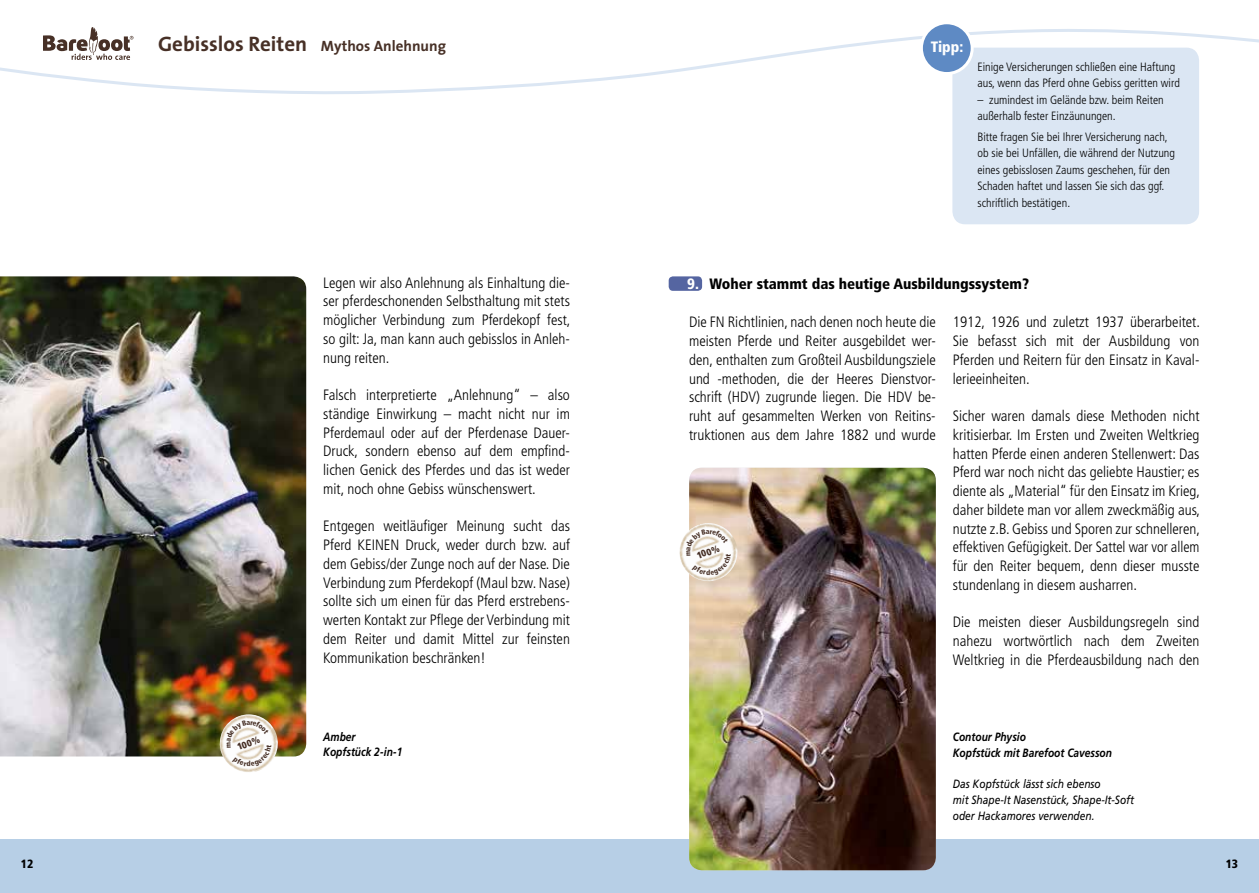
<style>
.page{position:relative;width:1259px;height:893px;background:#fff}
.page>*{position:absolute;margin:0;border:0;box-sizing:border-box;transform-origin:0 0}
.t1{font:700 21px "The Sans";color:#473026}
.t2{font:300 condensed 15px/18.8px "Frutiger";color:#000;text-align:justify}
.t3{font:900 condensed 15px "Frutiger";color:#000}
.t4{font:900 condensed 15px "Frutiger";color:#fff}
.t5{font:300 condensed 12px/16.5px "Frutiger";color:#000}
.t6{font:italic 12px/15.8px "Frutiger";color:#000;scale:.85 1}
.t7{font:italic 700 12px/15.8px "Frutiger";color:#000;scale:.85 1}
.t8{font:900 condensed 12px "Frutiger";color:#000}
.t9{font:900 condensed 9.45px "Frutiger";color:#473026}
.s1{font-size:15px}
.s2{color:#fff}
</style>
<div class="page">
<div style="left:0;top:839px;width:1259px;height:54px;background:#b7cfe6"></div>
<svg style="left:0;top:29px;width:1259px;height:65px"></svg>
<svg style="left:43px;top:27px;width:90px;height:33px"></svg>
<div style="left:952px;top:48px;width:247px;height:176px;background:#dbe6f3;border-radius:13px"></div>
<div style="left:921px;top:23px;width:51px;height:51px;background:#5e8ac4;border-radius:50%"></div>
<div style="left:920px;top:21px;width:53px;height:54px;border:3px solid #fff;border-radius:50%"></div>
<div style="left:668px;top:276px;width:34px;height:15px;background:#5565a1;border-radius:4px"></div>
<img style="left:0;top:276px;width:306px;height:480px">
<img style="left:216px;top:714px;width:65px;height:58px">
<img style="left:689px;top:468px;width:247px;height:402px">
<img style="left:679px;top:523px;width:62px;height:62px">
<svg style="left:226px;top:720px;width:45px;height:47px"></svg>
<svg style="left:686px;top:529px;width:45px;height:46px"></svg>
<h1 class="t1" style="left:158px;top:26px;width:289px">Gebisslos Reiten <span class="s1">Mythos Anlehnung</span></h1>
<p class="t4" style="left:931px;top:38px;width:34px">Tipp:</p>
<p class="t5" style="left:977px;top:58px;width:204px">Einige Versicherungen schließen eine Haftung aus, wenn das Pferd ohne Gebiss geritten wird</p>
<p class="t5" style="left:977px;top:91px;width:188px">– zumindest im Gelände bzw. beim Reiten außerhalb fester Einzäunungen.</p>
<p class="t5" style="left:977px;top:129px;width:199px">Bitte fragen Sie bei Ihrer Versicherung nach, ob sie bei Unfällen, die während der Nutzung eines gebisslosen Zaums geschehen, für den Schaden haftet und lassen Sie sich das ggf. schriftlich bestätigen.</p>
<p class="t2" style="left:323px;top:273px;width:249px">Legen wir also Anlehnung als Einhaltung die&shy;ser pferdeschonenden Selbsthaltung mit stets möglicher Verbindung zum Pferdekopf fest, so gilt: Ja, man kann auch gebisslos in Anleh&shy;nung reiten.</p>
<p class="t2" style="left:323px;top:386px;width:248px">Falsch interpretierte „Anlehnung“ – also ständige Einwirkung – macht nicht nur im Pferdemaul oder auf der Pferdenase Dauer-Druck, sondern ebenso auf dem empfind&shy;lichen Genick des Pferdes und das ist weder mit, noch ohne Gebiss wünschenswert.</p>
<p class="t2" style="left:323px;top:517px;width:248px">Entgegen weitläufiger Meinung sucht das Pferd KEINEN Druck, weder durch bzw. auf dem Gebiss/der Zunge noch auf der Nase. Die Verbindung zum Pferdekopf (Maul bzw. Nase) sollte sich um einen für das Pferd erstrebens&shy;werten Kontakt zur Pflege der Verbindung mit dem Reiter und damit Mittel zur feinsten Kommunikation beschränken!</p>
<p class="t3" style="left:687px;top:275px;width:343px"><span class="s2">9.</span> Woher stammt das heutige Ausbildungssystem?</p>
<p class="t2" style="left:689px;top:313px;width:248px">Die FN Richtlinien, nach denen noch heute die meisten Pferde und Reiter ausgebildet wer&shy;den, enthalten zum Großteil Ausbildungsziele und -methoden, die der Heeres Dienstvor&shy;schrift (HDV) zugrunde liegen. Die HDV be&shy;ruht auf gesammelten Werken von Reitins&shy;truktionen aus dem Jahre 1882 und wurde</p>
<p class="t2" style="left:952px;top:313px;width:249px">1912, 1926 und zuletzt 1937 überarbeitet.<br>Sie befasst sich mit der Ausbildung von Pferden und Reitern für den Einsatz in Kaval&shy;lerieeinheiten.</p>
<p class="t2" style="left:952px;top:407px;width:249px">Sicher waren damals diese Methoden nicht kritisierbar. Im Ersten und Zweiten Weltkrieg hatten Pferde einen anderen Stellenwert: Das Pferd war noch nicht das geliebte Haustier; es diente als „Material“ für den Einsatz im Krieg, daher bildete man vor allem zweckmäßig aus, nutzte z.B. Gebiss und Sporen zur schnelleren, effektiven Gefügigkeit. Der Sattel war vor allem für den Reiter bequem, denn dieser musste stundenlang in diesem ausharren.</p>
<p class="t2" style="left:952px;top:613px;width:248px">Die meisten dieser Ausbildungsregeln sind nahezu wortwörtlich nach dem Zweiten Weltkrieg in die Pferdeausbildung nach den</p>
<p class="t9" style="left:695px;top:550px;width:25px;rotate:-20deg">100%</p>
<p class="t9" style="left:236px;top:742px;width:25px;rotate:-20deg">100%</p>
<p class="t7" style="left:323px;top:729px;width:95px">Amber<br>Kopfstück 2-in-1</p>
<p class="t7" style="left:952px;top:729px;width:189px">Contour Physio<br>Kopfstück mit Barefoot Cavesson</p>
<p class="t6" style="left:952px;top:776px;width:215px">Das Kopfstück lässt sich ebenso<br>mit Shape-It Nasenstück, Shape-It-Soft oder Hackamores verwenden.</p>
<p class="t8" style="left:21px;top:856px;width:14px">12</p>
<p class="t8" style="left:1225px;top:856px;width:14px">13</p>
</div>
